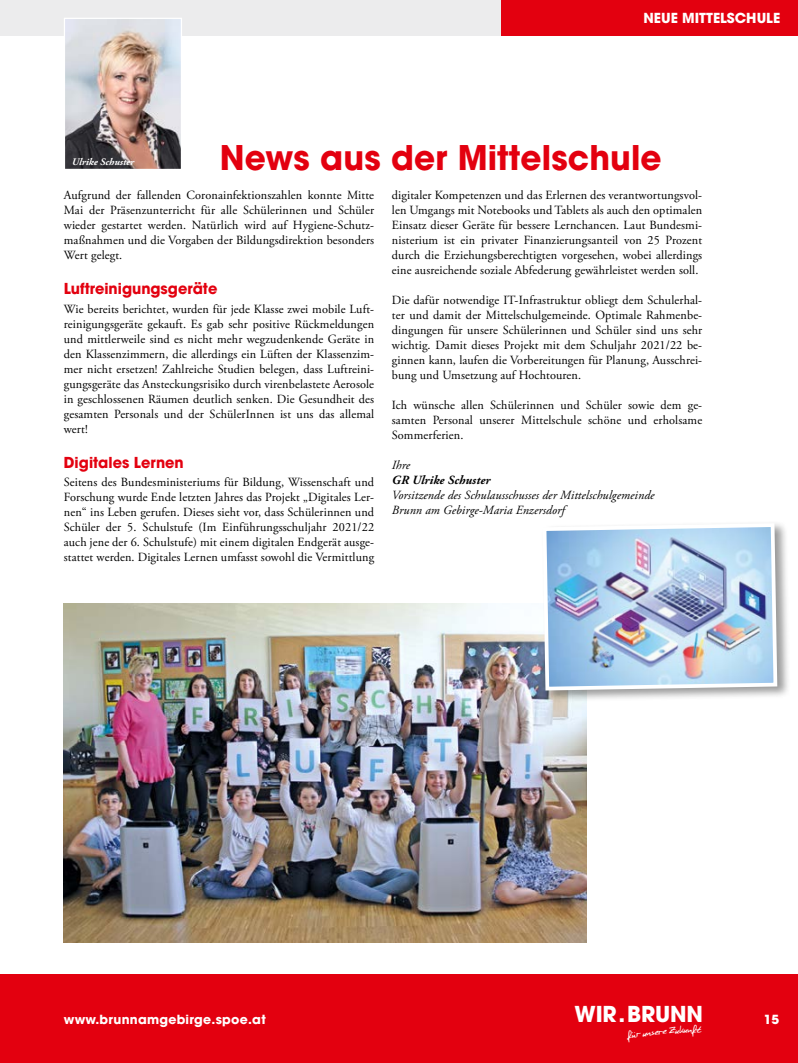
<style>
.page{position:relative;width:798px;height:1063px;background:#fff}
.page>*{position:absolute;margin:0;border:0;box-sizing:border-box;transform-origin:0 0}
.t1{font:700 33.75px "Avant Garde";letter-spacing:.005em;color:#e3000f}
.t2{font:700 21.75px "Avant Garde";letter-spacing:-.01em;color:#fff}
.t3{font:700 15px "Avant Garde";color:#e3000f}
.t4{font:700 13.75px "Avant Garde";color:#fff}
.t5{font:12.5px/15px "Adobe Garamond Pro";letter-spacing:.01em;color:#000;text-align:justify}
.t6{font:italic 12.5px/15px "Adobe Garamond Pro";letter-spacing:.01em;color:#000}
.t7{font:700 12.5px "Avant Garde";letter-spacing:.02em;color:#fff}
.t8{font:italic 700 12.5px "Adobe Garamond Pro";letter-spacing:.01em;color:#000}
.t9{font:italic 700 10px "Adobe Garamond Pro";color:#fff}
.t10{font:10px "Culture";color:#fff}
</style>
<div class="page">
<div style="left:0;top:0;width:516px;height:35px;background:#ececed"></div>
<div style="left:0;top:974px;width:797px;height:89px;background:#e3000f"></div>
<div style="left:500px;top:0;width:297px;height:35px;background:#e3000f"></div>
<img style="left:66px;top:20px;width:114px;height:148px">
<div style="left:64px;top:18px;width:118px;height:152px;border:1px solid #fff"></div>
<img style="left:64px;top:603px;width:522px;height:340px">
<div style="left:540px;top:520px;width:250px;height:182px;background:#000;opacity:.4"></div>
<img style="left:540px;top:521px;width:238px;height:171px">
<p class="t4" style="left:643px;top:9px;width:138px">NEUE MITTELSCHULE</p>
<h1 class="t1" style="left:220px;top:136px;width:443px">News aus der Mittelschule</h1>
<p class="t5" style="left:64px;top:188px;width:312px">Aufgrund der fallenden Coronainfektionszahlen konnte Mitte Mai der Präsenzunterricht für alle Schülerinnen und Schüler wieder gestartet werden. Natürlich wird auf Hygiene-Schutz&shy;maßnahmen und die Vorgaben der Bildungsdirektion besonders Wert gelegt.</p>
<p class="t3" style="left:64px;top:279px;width:155px">Luftreinigungsgeräte</p>
<p class="t5" style="left:64px;top:302px;width:312px">Wie bereits berichtet, wurden für jede Klasse zwei mobile Luft&shy;reinigungsgeräte gekauft. Es gab sehr positive Rückmeldungen und mittlerweile sind es nicht mehr wegzudenkende Geräte in den Klassenzimmern, die allerdings ein Lüften der Klassenzim&shy;mer nicht ersetzen! Zahlreiche Studien belegen, dass Luftreini&shy;gungsgeräte das Ansteckungsrisiko durch virenbelastete Aerosole in geschlossenen Räumen deutlich senken. Die Gesundheit des gesamten Personals und der SchülerInnen ist uns das allemal wert!</p>
<p class="t3" style="left:64px;top:452px;width:121px">Digitales Lernen</p>
<p class="t5" style="left:64px;top:475px;width:312px">Seitens des Bundesministeriums für Bildung, Wissenschaft und Forschung wurde Ende letzten Jahres das Projekt „Digitales Ler&shy;nen“ ins Leben gerufen. Dieses sieht vor, dass Schülerinnen und Schüler der 5. Schulstufe (Im Einführungsschuljahr 2021/22 auch jene der 6. Schulstufe) mit einem digitalen Endgerät ausge&shy;stattet werden. Digitales Lernen umfasst sowohl die Vermittlung</p>
<p class="t9" style="left:72px;top:156px;width:64px">Ulrike Schuster</p>
<p class="t5" style="left:392px;top:188px;width:312px">digitaler Kompetenzen und das Erlernen des verantwortungsvol&shy;len Umgangs mit Notebooks und Tablets als auch den optimalen Einsatz dieser Geräte für bessere Lernchancen. Laut Bundesmi&shy;nisterium ist ein privater Finanzierungsanteil von 25 Prozent durch die Erziehungsberechtigten vorgesehen, wobei allerdings eine ausreichende soziale Abfederung gewährleistet werden soll.</p>
<p class="t5" style="left:392px;top:293px;width:312px">Die dafür notwendige IT-Infrastruktur obliegt dem Schulerhal&shy;ter und damit der Mittelschulgemeinde. Optimale Rahmenbe&shy;dingungen für unsere Schülerinnen und Schüler sind uns sehr wichtig. Damit dieses Projekt mit dem Schuljahr 2021/22 be&shy;ginnen kann, laufen die Vorbereitungen für Planung, Ausschrei&shy;bung und Umsetzung auf Hochtouren.</p>
<p class="t5" style="left:392px;top:398px;width:312px">Ich wünsche allen Schülerinnen und Schüler sowie dem ge&shy;samten Personal unserer Mittelschule schöne und erholsame Sommerferien.</p>
<p class="t6" style="left:392px;top:458px;width:20px">Ihre</p>
<p class="t8" style="left:392px;top:473px;width:100px">GR Ulrike Schuster</p>
<p class="t6" style="left:392px;top:488px;width:264px">Vorsitzende des Schulausschusses der Mittelschulgemeinde<br>Brunn am Gebirge-Maria Enzersdorf</p>
<p class="t7" style="left:64px;top:1011px;width:203px">www.brunnamgebirge.spoe.at</p>
<h2 class="t2" style="left:574px;top:1000px;width:130px">WIR.BRUNN</h2>
<p class="t7" style="left:763px;top:1011px;width:17px">15</p>
<p class="t10" style="left:696px;top:1022px;width:6px">t</p>
</div>
